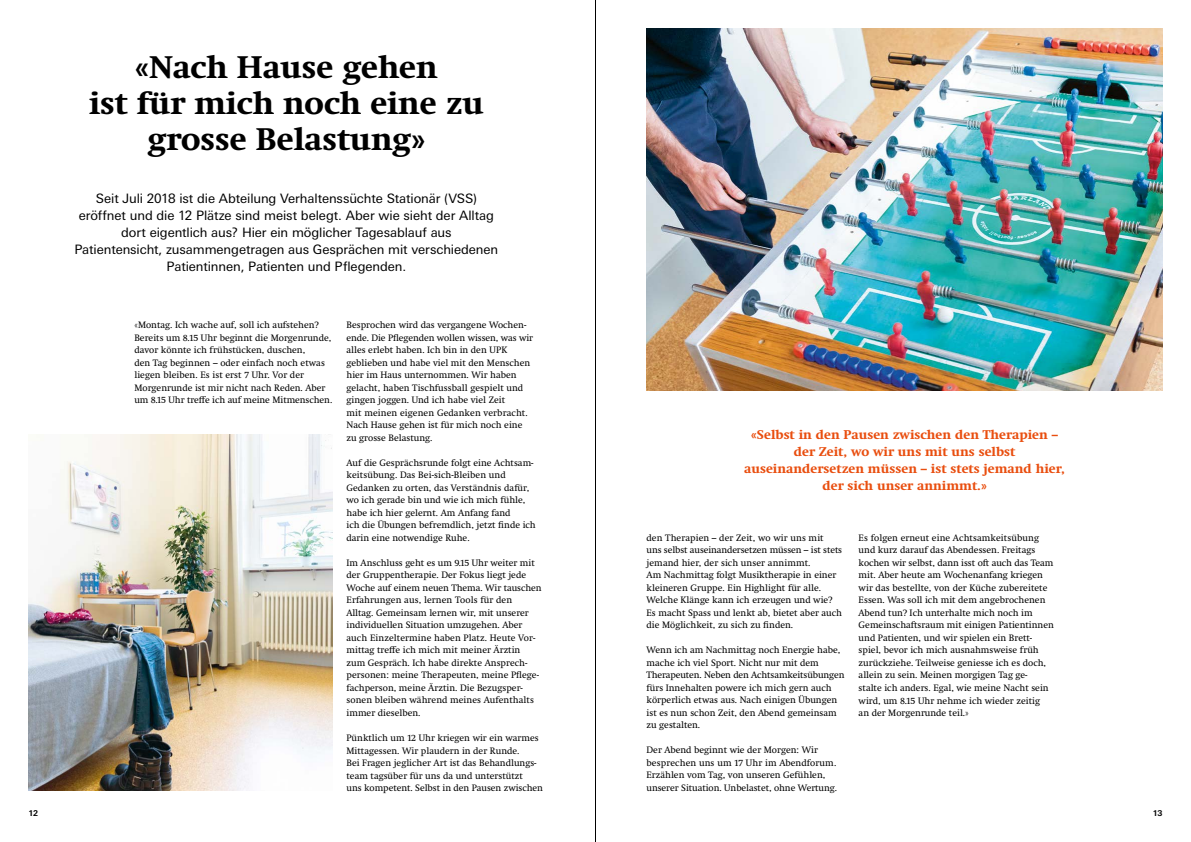
<style>
.page{position:relative;width:1191px;height:842px;background:#fff}
.page>*{position:absolute;margin:0;border:0;box-sizing:border-box;transform-origin:0 0}
.t1{font:700 32px/36px "Swift Neue LT Pro";color:#000;text-align:center}
.t2{font:13px/17px "Univers Next Pro";letter-spacing:-.01em;color:#000;text-align:center}
.t3{font:700 13px/17px "Swift Neue LT Pro";letter-spacing:.005em;color:#e94e0f;text-align:center}
.t4{font:9.5px/12.5px "Swift Neue LT Pro";letter-spacing:.005em;color:#000}
.t5{font:700 8px "Univers Next Pro";color:#000}
</style>
<div class="page">
<hr style="left:595px;top:0;width:1px;height:842px;background:#000">
<img style="left:28px;top:435px;width:304px;height:356px">
<img style="left:646px;top:28px;width:516px;height:363px">
<h1 class="t1" style="left:89px;top:49px;width:396px">«Nach Hause gehen<br>ist für mich noch eine zu grosse Belastung»</h1>
<p class="t2" style="left:74px;top:190px;width:425px">Seit Juli 2018 ist die Abteilung Verhaltenssüchte Stationär (VSS) eröffnet und die 12 Plätze sind meist belegt. Aber wie sieht der Alltag dort eigentlich aus? Hier ein möglicher Tagesablauf aus<br>Patientensicht, zusammengetragen aus Gesprächen mit verschiedenen Patientinnen, Patienten und Pflegenden.</p>
<p class="t4" style="left:134px;top:319px;width:199px">«Montag. Ich wache auf, soll ich aufstehen?<br>Bereits um 8.15 Uhr beginnt die Morgenrunde, davor könnte ich frühstücken, duschen,<br>den Tag beginnen – oder einfach noch etwas liegen bleiben. Es ist erst 7 Uhr. Vor der Morgenrunde ist mir nicht nach Reden. Aber um 8.15 Uhr treffe ich auf meine Mitmenschen.</p>
<p class="t4" style="left:346px;top:319px;width:188px">Besprochen wird das vergangene Wochen&shy;ende. Die Pflegenden wollen wissen, was wir alles erlebt haben. Ich bin in den UPK geblieben und habe viel mit den Menschen hier im Haus unternommen. Wir haben gelacht, haben Tischfussball gespielt und gingen joggen. Und ich habe viel Zeit<br>mit meinen eigenen Gedanken verbracht.<br>Nach Hause gehen ist für mich noch eine zu grosse Belastung.</p>
<p class="t4" style="left:346px;top:456px;width:191px">Auf die Gesprächsrunde folgt eine Achtsam&shy;keitsübung. Das Bei-sich-Bleiben und Gedanken zu orten, das Verständnis dafür, wo ich gerade bin und wie ich mich fühle, habe ich hier gelernt. Am Anfang fand<br>ich die Übungen befremdlich, jetzt finde ich darin eine notwendige Ruhe.</p>
<p class="t4" style="left:346px;top:556px;width:197px">Im Anschluss geht es um 9.15 Uhr weiter mit der Gruppentherapie. Der Fokus liegt jede Woche auf einem neuen Thema. Wir tauschen Erfahrungen aus, lernen Tools für den<br>Alltag. Gemeinsam lernen wir, mit unserer individuellen Situation umzugehen. Aber auch Einzeltermine haben Platz. Heute Vor&shy;mittag treffe ich mich mit meiner Ärztin<br>zum Gespräch. Ich habe direkte Ansprech&shy;personen: meine Therapeuten, meine Pflege&shy;fachperson, meine Ärztin. Die Bezugsper&shy;sonen bleiben während meines Aufenthalts immer dieselben.</p>
<p class="t4" style="left:346px;top:731px;width:198px">Pünktlich um 12 Uhr kriegen wir ein warmes Mittagessen. Wir plaudern in der Runde.<br>Bei Fragen jeglicher Art ist das Behandlungs&shy;team tagsüber für uns da und unterstützt<br>uns kompetent. Selbst in den Pausen zwischen</p>
<h2 class="t3" style="left:744px;top:426px;width:322px">«Selbst in den Pausen zwischen den Therapien – der Zeit, wo wir uns mit uns selbst auseinandersetzen müssen – ist stets jemand hier, der sich unser annimmt.»</h2>
<p class="t4" style="left:646px;top:531px;width:197px">den Therapien – der Zeit, wo wir uns mit<br>uns selbst auseinandersetzen müssen – ist stets jemand hier, der sich unser annimmt.<br>Am Nachmittag folgt Musiktherapie in einer kleineren Gruppe. Ein Highlight für alle.<br>Welche Klänge kann ich erzeugen und wie?<br>Es macht Spass und lenkt ab, bietet aber auch die Möglichkeit, zu sich zu finden.</p>
<p class="t4" style="left:646px;top:644px;width:199px">Wenn ich am Nachmittag noch Energie habe, mache ich viel Sport. Nicht nur mit dem Therapeuten. Neben den Achtsamkeitsübungen fürs Innehalten powere ich mich gern auch körperlich etwas aus. Nach einigen Übungen ist es nun schon Zeit, den Abend gemeinsam zu gestalten.</p>
<p class="t4" style="left:646px;top:744px;width:192px">Der Abend beginnt wie der Morgen: Wir besprechen uns um 17 Uhr im Abendforum.<br>Erzählen vom Tag, von unseren Gefühlen, unserer Situation. Unbelastet, ohne Wertung.</p>
<p class="t4" style="left:858px;top:531px;width:197px">Es folgen erneut eine Achtsamkeitsübung und kurz darauf das Abendessen. Freitags kochen wir selbst, dann isst oft auch das Team mit. Aber heute am Wochenanfang kriegen wir das bestellte, von der Küche zubereitete Essen. Was soll ich mit dem angebrochenen Abend tun? Ich unterhalte mich noch im Gemeinschaftsraum mit einigen Patientinnen und Patienten, und wir spielen ein Brett&shy;spiel, bevor ich mich ausnahmsweise früh zurückziehe. Teilweise geniesse ich es doch, allein zu sein. Meinen morgigen Tag ge-<br>stalte ich anders. Egal, wie meine Nacht sein wird, um 8.15 Uhr nehme ich wieder zeitig<br>an der Morgenrunde teil.»</p>
<p class="t5" style="left:28px;top:808px;width:11px">12</p>
<p class="t5" style="left:1152px;top:808px;width:11px">13</p>
</div>
